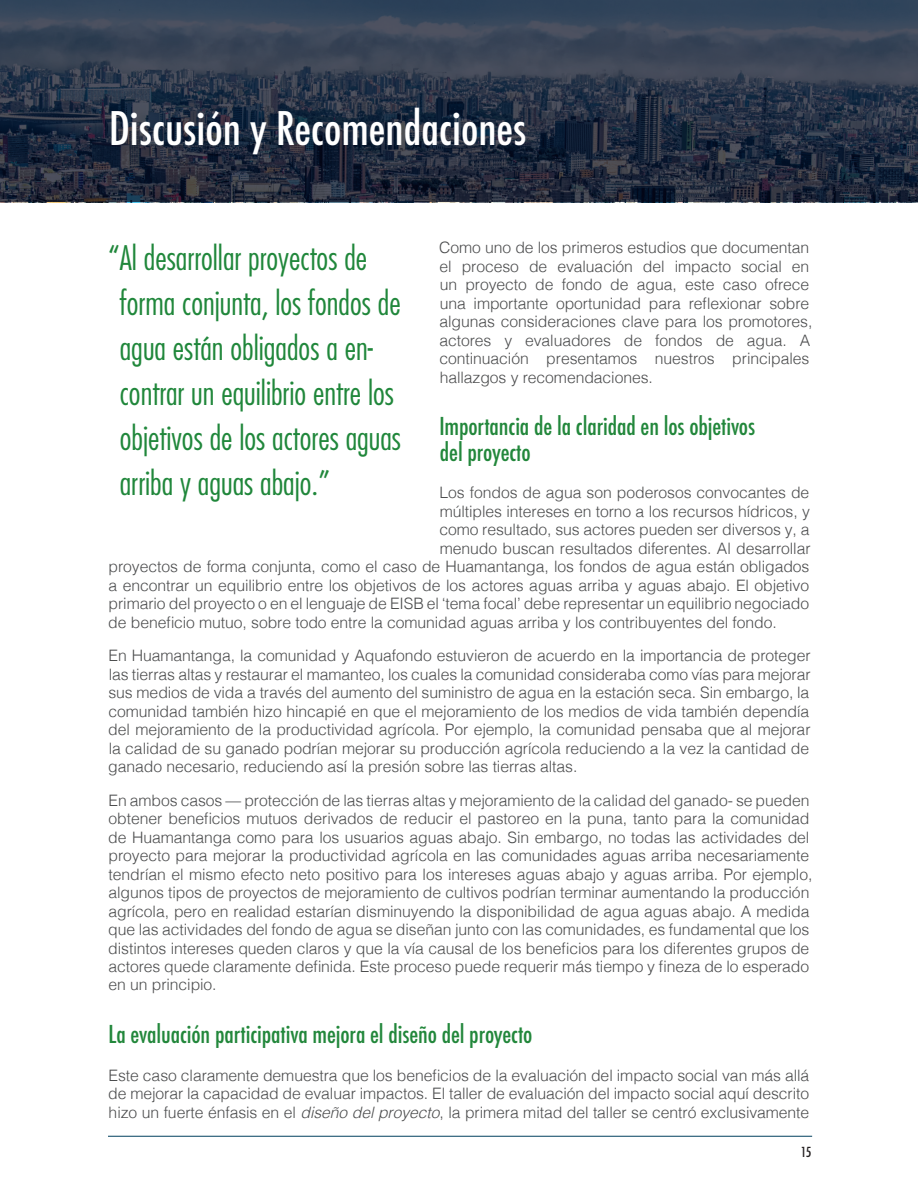
<style>
.page{position:relative;width:918px;height:1188px;background:#fff}
.page>*{position:absolute;margin:0;border:0;box-sizing:border-box;transform-origin:0 0}
.Chapter_title{font:500 condensed 45px "Futura";color:#fff}
.Callout_Quote{font:300 condensed 33px/45px "Futura";color:#20873b}
.Subhead{font:500 condensed 24px/25.5px "Futura";letter-spacing:-.005em;color:#22873b}
.Text_body{font:300 15.75px/18.5px "Helvetica";letter-spacing:-.005em;color:#4b4c4d}
.t1{font:500 condensed 13.5px "Futura";color:#231f20}
.s1{font-style:italic}
</style>
<div class="page">
<svg style="left:0;top:0;width:918px;height:202px;background:#2b3649"></svg>
<hr style="left:108px;top:1136px;width:704px;height:1px;background:#00405e">
<p class="Chapter_title" style="left:109px;top:100px;width:419px">Discusión y Recomendaciones</p>
<p class="Text_body" style="left:439px;top:237px;width:375px">Como uno de los primeros estudios que documentan el proceso de evaluación del impacto social en un proyecto de fondo de agua, este caso ofrece una importante oportunidad para reflexionar sobre algunas consideraciones clave para los promotores, actores y evaluadores de fondos de agua. A continuación presentamos nuestros principales hallazgos y recomendaciones.</p>
<p class="Subhead" style="left:440px;top:414px;width:317px">Importancia de la claridad en los objetivos del proyecto</p>
<p class="Text_body" style="left:440px;top:483px;width:371px">Los fondos de agua son poderosos convocantes de</p>
<p class="Text_body" style="left:440px;top:501px;width:372px">múltiples intereses en torno a los recursos hídricos, y</p>
<p class="Text_body" style="left:439px;top:519px;width:371px">como resultado, sus actores pueden ser diversos y, a</p>
<p class="Text_body" style="left:440px;top:538px;width:372px">menudo buscan resultados diferentes. Al desarrollar</p>
<p class="Text_body" style="left:109px;top:556px;width:702px">proyectos de forma conjunta, como el caso de Huamantanga, los fondos de agua están obligados</p>
<p class="Text_body" style="left:108px;top:575px;width:702px">a encontrar un equilibrio entre los objetivos de los actores aguas arriba y aguas abajo. El objetivo</p>
<p class="Text_body" style="left:109px;top:593px;width:702px">primario del proyecto o en el lenguaje de EISB el ‘tema focal’ debe representar un equilibrio negociado</p>
<p class="Text_body" style="left:108px;top:612px;width:670px">de beneficio mutuo, sobre todo entre la comunidad aguas arriba y los contribuyentes del fondo.</p>
<p class="Text_body" style="left:108px;top:646px;width:704px;text-align:justify">En Huamantanga, la comunidad y Aquafondo estuvieron de acuerdo en la importancia de proteger las tierras altas y restaurar el mamanteo, los cuales la comunidad consideraba como vías para mejorar sus medios de vida a través del aumento del suministro de agua en la estación seca. Sin embargo, la comunidad también hizo hincapié en que el mejoramiento de los medios de vida también dependía del mejoramiento de la productividad agrícola. Por ejemplo, la comunidad pensaba que al mejorar la calidad de su ganado podrían mejorar su producción agrícola reduciendo a la vez la cantidad de ganado necesario, reduciendo así la presión sobre las tierras altas.</p>
<p class="Text_body" style="left:108px;top:790px;width:706px">En ambos casos — protección de las tierras altas y mejoramiento de la calidad del ganado- se pueden obtener beneficios mutuos derivados de reducir el pastoreo en la puna, tanto para la comunidad de Huamantanga como para los usuarios aguas abajo. Sin embargo, no todas las actividades del proyecto para mejorar la productividad agrícola en las comunidades aguas arriba necesariamente tendrían el mismo efecto neto positivo para los intereses aguas abajo y aguas arriba. Por ejemplo, algunos tipos de proyectos de mejoramiento de cultivos podrían terminar aumentando la producción agrícola, pero en realidad estarían disminuyendo la disponibilidad de agua aguas abajo. A medida que las actividades del fondo de agua se diseñan junto con las comunidades, es fundamental que los distintos intereses queden claros y que la vía causal de los beneficios para los diferentes grupos de actores quede claramente definida. Este proceso puede requerir más tiempo y fineza de lo esperado en un principio.</p>
<p class="Subhead" style="left:109px;top:1022px;width:425px">La evaluación participativa mejora el diseño del proyecto</p>
<p class="Text_body" style="left:108px;top:1065px;width:703px;text-align:justify">Este caso claramente demuestra que los beneficios de la evaluación del impacto social van más allá de mejorar la capacidad de evaluar impactos. El taller de evaluación del impacto social aquí descrito hizo un fuerte énfasis en el <span class="s1">diseño del proyecto</span>, la primera mitad del taller se centró exclusivamente</p>
<p class="Callout_Quote" style="left:120px;top:235px;width:283px;text-indent:-12px">“Al desarrollar proyectos de forma conjunta, los fondos de agua están obligados a en&shy;contrar un equilibrio entre los objetivos de los actores aguas arriba y aguas abajo.”</p>
<p class="t1" style="left:801px;top:1143px;width:12px">15</p>
</div>
